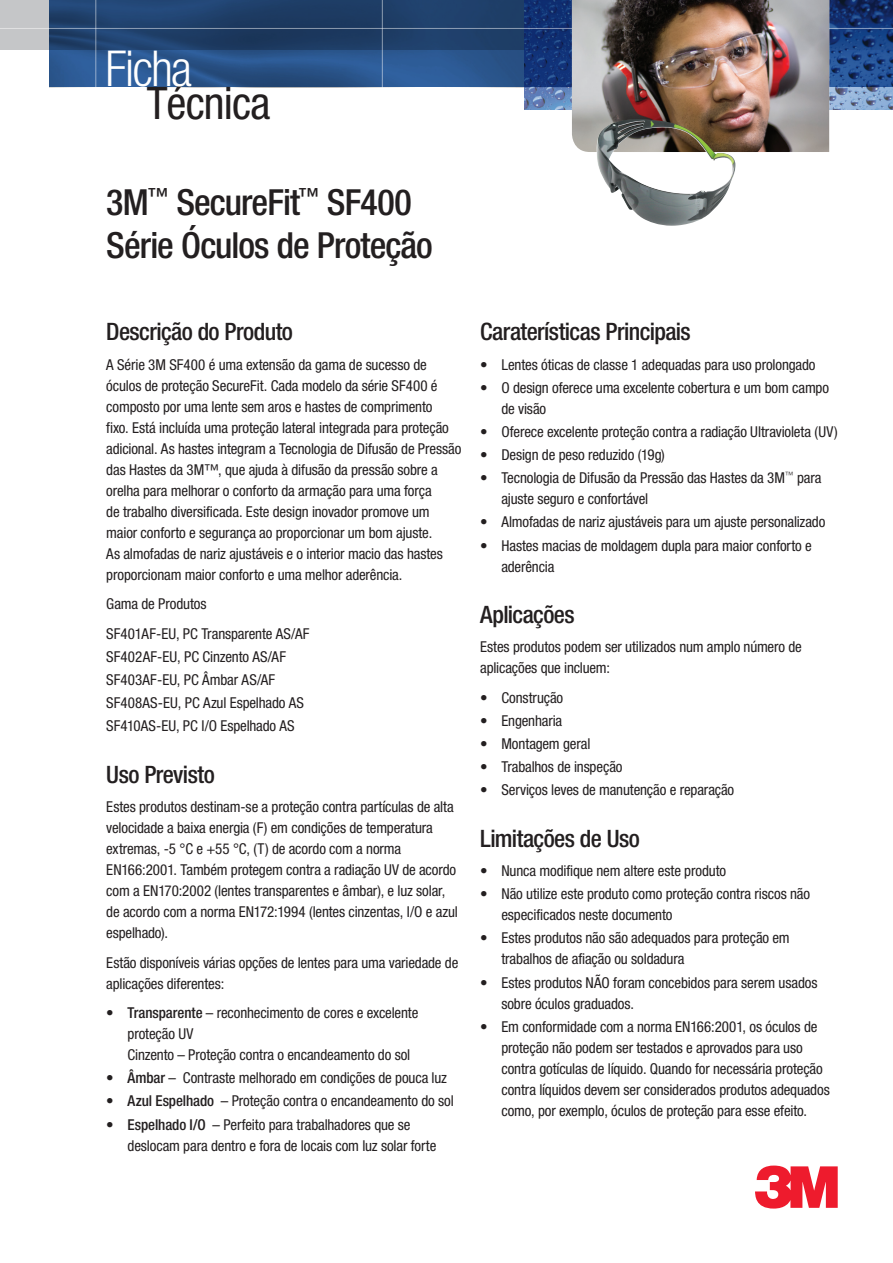
<style>
.page{position:relative;width:893px;height:1263px;background:#fff}
.page>*{position:absolute;margin:0;border:0;box-sizing:border-box;transform-origin:0 0}
.t1{font:300 condensed 49.5px "Helvetica Neue LTW1 G";letter-spacing:-.035em;color:#fff}
.t2{font:condensed 45px "Helvetica Neue LTW1 G";letter-spacing:-.02em;color:#231f20}
.t3{font:500 condensed 36px/43.2px "Helvetica Neue LTW1 G";letter-spacing:-.025em;color:#231f20}
.t4{font:500 condensed 24px "Helvetica Neue LTW1 G";letter-spacing:-.025em;color:#231f20}
.t5{font:condensed 15px/21px "Helvetica Neue LTW1 G";letter-spacing:-.01em;color:#231f20}
.s1{font-weight:500}
</style>
<div class="page">
<div style="left:0;top:0;width:893px;height:50px;background:#c5c6c8"></div>
<img style="left:524px;top:87px;width:369px;height:22px">
<svg style="left:49px;top:0;width:844px;height:87px;background:#214679"></svg>
<hr style="left:95px;top:0;width:1px;height:91px;background:#fff">
<hr style="left:382px;top:0;width:1px;height:94px;background:#fff">
<hr style="left:0;top:28px;width:893px;height:1px;background:#fff">
<img style="left:572px;top:0;width:257px;height:152px">
<svg style="left:755px;top:1165px;width:83px;height:43px"></svg>
<img style="left:597px;top:119px;width:138px;height:107px">
<h1 class="t1" style="left:105px;top:40px;width:88px">Ficha</h1>
<h2 class="t2" style="left:147px;top:76px;width:125px">Técnica</h2>
<h3 class="t3" style="left:106px;top:181px;width:328px">3M<sup>™</sup> SecureFit<sup>™</sup> SF400<br>Série Óculos de Proteção</h3>
<h3 class="t4" style="left:106px;top:317px;width:188px">Descrição do Produto</h3>
<p class="t5" style="left:106px;top:354px;width:357px">A Série 3M SF400 é uma extensão da gama de sucesso de óculos de proteção SecureFit. Cada modelo da série SF400 é composto por uma lente sem aros e hastes de comprimento<br>fixo. Está incluída uma proteção lateral integrada para proteção adicional. As hastes integram a Tecnologia de Difusão de Pressão das Hastes da 3M™, que ajuda à difusão da pressão sobre a orelha para melhorar o conforto da armação para uma força<br>de trabalho diversificada. Este design inovador promove um maior conforto e segurança ao proporcionar um bom ajuste.<br>As almofadas de nariz ajustáveis e o interior macio das hastes proporcionam maior conforto e uma melhor aderência.</p>
<p class="t5" style="left:106px;top:589px;width:205px;line-height:29.5px">Gama de Produtos<br>SF401AF-EU, PC Transparente AS/AF</p>
<p class="t5" style="left:106px;top:645px;width:199px;line-height:23.1px">SF402AF-EU, PC Cinzento AS/AF<br>SF403AF-EU, PC Âmbar AS/AF<br>SF408AS-EU, PC Azul Espelhado AS<br>SF410AS-EU, PC I/O Espelhado AS</p>
<h3 class="t4" style="left:106px;top:760px;width:110px">Uso Previsto</h3>
<p class="t5" style="left:106px;top:796px;width:353px">Estes produtos destinam-se a proteção contra partículas de alta velocidade a baixa energia (F) em condições de temperatura extremas, -5 °C e +55 °C, (T) de acordo com a norma EN166:2001. Também protegem contra a radiação UV de acordo com a EN170:2002 (lentes transparentes e âmbar), e luz solar, de acordo com a norma EN172:1994 (lentes cinzentas, I/O e azul espelhado).</p>
<p class="t5" style="left:106px;top:952px;width:354px">Estão disponíveis várias opções de lentes para uma variedade de aplicações diferentes:</p>
<p class="t5" style="left:128px;top:1002px;width:292px;text-indent:-21px">• <span class="s1">Transparente</span> – reconhecimento de cores e excelente proteção UV<br>Cinzento – Proteção contra o encandeamento do sol</p>
<p class="t5" style="left:106px;top:1067px;width:342px">• <span class="s1">Âmbar</span> – Contraste melhorado em condições de pouca luz</p>
<p class="t5" style="left:106px;top:1091px;width:349px">• <span class="s1">Azul Espelhado</span> – Proteção contra o encandeamento do sol</p>
<p class="t5" style="left:128px;top:1114px;width:310px;text-indent:-21px">• <span class="s1">Espelhado I/O</span> – Perfeito para trabalhadores que se deslocam para dentro e fora de locais com luz solar forte</p>
<h3 class="t4" style="left:480px;top:317px;width:212px">Caraterísticas Principais</h3>
<p class="t5" style="left:480px;top:354px;width:337px">• Lentes óticas de classe 1 adequadas para uso prolongado</p>
<p class="t5" style="left:501px;top:377px;width:329px;text-indent:-21px">• O design oferece uma excelente cobertura e um bom campo de visão</p>
<p class="t5" style="left:480px;top:421px;width:359px">• Oferece excelente proteção contra a radiação Ultravioleta (UV)</p>
<p class="t5" style="left:480px;top:444px;width:186px">• Design de peso reduzido (19g)</p>
<p class="t5" style="left:501px;top:468px;width:322px;text-indent:-21px">• Tecnologia de Difusão da Pressão das Hastes da 3M<sup>™</sup> para ajuste seguro e confortável</p>
<p class="t5" style="left:480px;top:512px;width:347px">• Almofadas de nariz ajustáveis para um ajuste personalizado</p>
<p class="t5" style="left:501px;top:535px;width:312px;text-indent:-21px">• Hastes macias de moldagem dupla para maior conforto e aderência</p>
<h3 class="t4" style="left:480px;top:600px;width:96px">Aplicações</h3>
<p class="t5" style="left:480px;top:637px;width:323px">Estes produtos podem ser utilizados num amplo número de aplicações que incluem:</p>
<p class="t5" style="left:480px;top:687px;width:85px">• Construção</p>
<p class="t5" style="left:480px;top:710px;width:84px">• Engenharia</p>
<p class="t5" style="left:480px;top:733px;width:112px">• Montagem geral</p>
<p class="t5" style="left:480px;top:756px;width:144px">• Trabalhos de inspeção</p>
<p class="t5" style="left:480px;top:780px;width:256px">• Serviços leves de manutenção e reparação</p>
<h3 class="t4" style="left:480px;top:824px;width:161px">Limitações de Uso</h3>
<p class="t5" style="left:480px;top:860px;width:248px">• Nunca modifique nem altere este produto</p>
<p class="t5" style="left:501px;top:883px;width:310px;text-indent:-21px">• Não utilize este produto como proteção contra riscos não especificados neste documento</p>
<p class="t5" style="left:501px;top:928px;width:290px;text-indent:-21px">• Estes produtos não são adequados para proteção em trabalhos de afiação ou soldadura</p>
<p class="t5" style="left:501px;top:972px;width:318px;text-indent:-21px">• Estes produtos NÃO foram concebidos para serem usados sobre óculos graduados.</p>
<p class="t5" style="left:501px;top:1016px;width:330px;text-indent:-21px">• Em conformidade com a norma EN166:2001, os óculos de proteção não podem ser testados e aprovados para uso contra gotículas de líquido. Quando for necessária proteção contra líquidos devem ser considerados produtos adequados como, por exemplo, óculos de proteção para esse efeito.</p>
</div>
